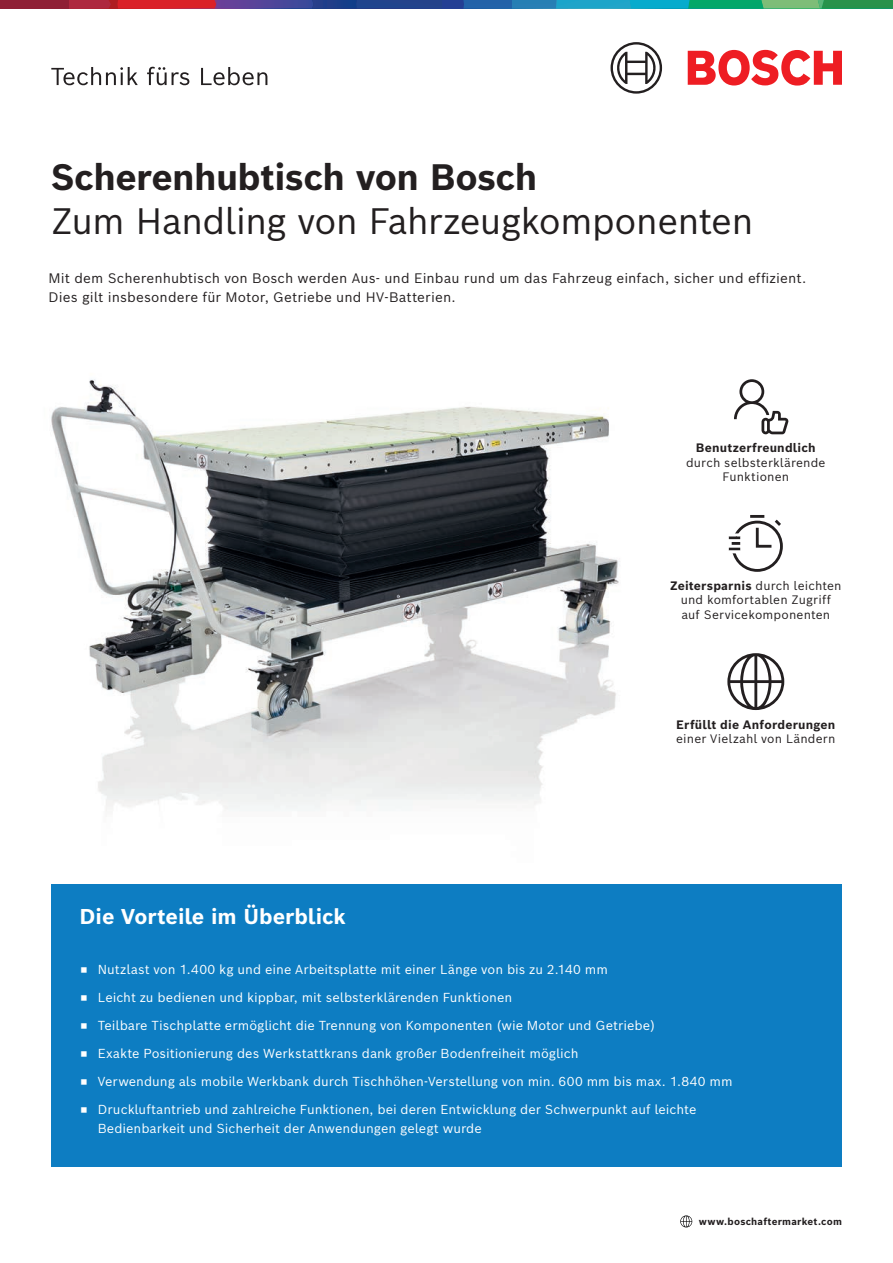
<style>
.page{position:relative;width:893px;height:1263px;background:#fff}
.page>*{position:absolute;margin:0;border:0;box-sizing:border-box;transform-origin:0 0}
.t1{font:36px "Bosch Sans";letter-spacing:-.02em;color:#231f20}
.t2{font:700 36px "Bosch Sans";letter-spacing:-.015em;color:#231f20}
.t3{font:700 21px "Bosch Sans";color:#fff}
.t4{font:13.5px/19.5px "Bosch Sans";letter-spacing:.01em;color:#231f20}
.t5{font:12.75px/28px "Bosch Sans";color:#fff}
.t6{font:12px/14.4px "Bosch Sans";letter-spacing:.015em;color:#231f20;text-align:center}
.t7{font:700 12px "Bosch Sans";letter-spacing:.015em;color:#231f20}
.t8{font:700 9.75px "Bosch Sans";letter-spacing:.025em;color:#231f20}
.s1{font-weight:700}
</style>
<div class="page">
<svg style="left:680px;top:1215px;width:12px;height:12px"></svg>
<img style="left:51px;top:379px;width:568px;height:432px">
<svg style="left:728px;top:515px;width:55px;height:57px"></svg>
<svg style="left:734px;top:379px;width:54px;height:55px"></svg>
<svg style="left:727px;top:653px;width:57px;height:57px"></svg>
<div style="left:51px;top:884px;width:791px;height:283px;background:#0d7dc2"></div>
<div style="left:0;top:0;width:69px;height:9px;background:#8f1f35"></div>
<svg style="left:69px;top:0;width:824px;height:9px;background:#476a80"></svg>
<svg style="left:688px;top:50px;width:154px;height:36px"></svg>
<svg style="left:610px;top:42px;width:52px;height:52px"></svg>
<svg style="left:51px;top:67px;width:87px;height:18px"></svg>
<svg style="left:147px;top:67px;width:42px;height:18px"></svg>
<svg style="left:201px;top:67px;width:66px;height:18px"></svg>
<h1 class="t2" style="left:51px;top:153px;width:488px">Scherenhubtisch von Bosch</h1>
<h1 class="t1" style="left:51px;top:196px;width:704px">Zum Handling von Fahrzeugkomponenten</h1>
<p class="t4" style="left:48px;top:268px;width:759px">Mit dem Scherenhubtisch von Bosch werden Aus- und Einbau rund um das Fahrzeug einfach, sicher und effizient.<br>Dies gilt insbesondere für Motor, Getriebe und HV-Batterien.</p>
<p class="t7" style="left:696px;top:440px;width:121px">Benutzerfreundlich</p>
<p class="t6" style="left:686px;top:455px;width:141px">durch selbsterklärende<br>Funktionen</p>
<p class="t6" style="left:670px;top:578px;width:173px"><span class="s1">Zeitersparnis</span> durch leichten und komfortablen Zugriff auf Servicekomponenten</p>
<h2 class="t3" style="left:80px;top:902px;width:268px">Die Vorteile im Überblick</h2>
<p class="t7" style="left:676px;top:716px;width:161px">Erfüllt die Anforderungen</p>
<p class="t6" style="left:676px;top:731px;width:161px">einer Vielzahl von Ländern</p>
<p class="t5" style="left:81px;top:954px;width:653px">◾ Nutzlast von 1.400 kg und eine Arbeitsplatte mit einer Länge von bis zu 2.140 mm<br>◾ Leicht zu bedienen und kippbar, mit selbsterklärenden Funktionen<br>◾ Teilbare Tischplatte ermöglicht die Trennung von Komponenten (wie Motor und Getriebe)<br>◾ Exakte Positionierung des Werkstattkrans dank großer Bodenfreiheit möglich<br>◾ Verwendung als mobile Werkbank durch Tischhöhen-Verstellung von min. 600 mm bis max. 1.840 mm ◾ Druckluftantrieb und zahlreiche Funktionen, bei deren Entwicklung der Schwerpunkt auf leichte</p>
<p class="t5" style="left:98px;top:1114px;width:386px">Bedienbarkeit und Sicherheit der Anwendungen gelegt wurde</p>
<p class="t8" style="left:699px;top:1214px;width:144px">www.boschaftermarket.com</p>
</div>
